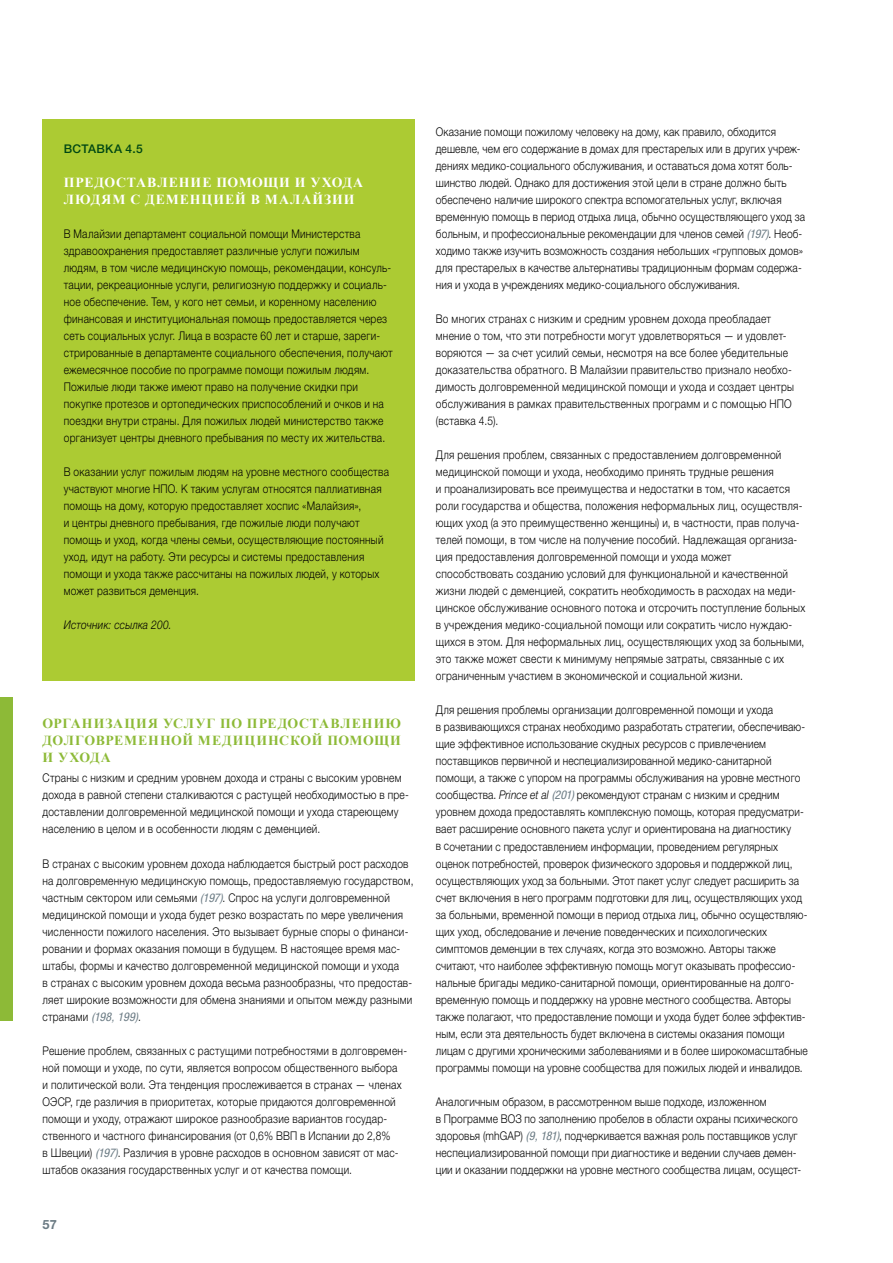
<style>
.page{position:relative;width:893px;height:1263px;background:#fff}
.page>*{position:absolute;margin:0;border:0;box-sizing:border-box;transform-origin:0 0}
.t1{font:700 13.8px/17px "Times New Roman";letter-spacing:.055em;color:#8dba37;text-align:justify}
.t2{font:700 13.8px/17px "Times New Roman";letter-spacing:.065em;color:#fff}
.t3{font:700 12.75px "Helvetica Neue LTW1 G";color:#6b7b84}
.t4{font:300 12px/17px "Helvetica Neue LTW1 G";letter-spacing:.02em;color:#000;scale:.85 1}
.t5{font:italic 300 12px "Helvetica Neue LTW1 G";letter-spacing:.02em;color:#000;scale:.85 1}
.t6{font:500 12px "Helvetica Neue LTW1 G";color:#004713}
.s1{font-weight:400;font-style:italic;font-stretch:condensed;color:#6b7b84}
.s2{font-style:italic}
</style>
<div class="page">
<div style="left:0;top:697px;width:13px;height:323px;background:#8dba37"></div>
<div style="left:43px;top:119px;width:372px;height:561px;background:#accb33"></div>
<p class="t6" style="left:64px;top:142px;width:13px">ВСТА</p>
<p class="t6" style="left:96px;top:142px;width:14px">ВКА</p>
<p class="t6" style="left:126px;top:142px;width:19px">4.5</p>
<p class="t2" style="left:64px;top:174px;width:301px">Предоставление помощи и ухода людям с деменцией в Малайзии</p>
<p class="t4" style="left:64px;top:225px;width:389px">В Малайзии департамент социальной помощи Министерства здравоохранения предоставляет различные услуги пожилым людям, в том числе медицинскую помощь, рекомендации, консуль&shy;тации, рекреационные услуги, религиозную поддержку и социаль&shy;ное обеспечение. Тем, у кого нет семьи, и коренному населению финансовая и институциональная помощь предоставляется через сеть социальных услуг. Лица в возрасте 60 лет и старше, зареги&shy;стрированные в департаменте социального обеспечения, получают ежемесячное пособие по программе помощи пожилым людям.<br>Пожилые люди также имеют право на получение скидки при покупке протезов и ортопедических приспособлений и очков и на поездки внутри страны. Для пожилых людей министерство также организует центры дневного пребывания по месту их жительства.</p>
<p class="t4" style="left:64px;top:463px;width:384px">В оказании услуг пожилым людям на уровне местного сообщества участвуют многие НПО. К таким услугам относятся паллиативная помощь на дому, которую предоставляет хоспис «Малайзия»,<br>и центры дневного пребывания, где пожилые люди получают помощь и уход, когда члены семьи, осуществляющие постоянный уход, идут на работу. Эти ресурсы и системы предоставления помощи и ухода также рассчитаны на пожилых людей, у которых может развиться деменция.</p>
<p class="t5" style="left:64px;top:618px;width:128px">Источник: ссылка 200.</p>
<p class="t1" style="left:43px;top:714px;width:360px">Организация услуг по предоставлению долговременной медицинской помощи и ухода</p>
<p class="t4" style="left:43px;top:770px;width:433px">Страны с низким и средним уровнем дохода и страны с высоким уровнем дохода в равной степени сталкиваются с растущей необходимостью в пре&shy;доставлении долговременной медицинской помощи и ухода стареющему населению в целом и в особенности людям с деменцией.</p>
<p class="t4" style="left:43px;top:855px;width:438px">В странах с высоким уровнем дохода наблюдается быстрый рост расходов на долговременную медицинскую помощь, предоставляемую государством, частным сектором или семьями <span class="s1">(197)</span>. Спрос на услуги долговременной медицинской помощи и ухода будет резко возрастать по мере увеличения численности пожилого населения. Это вызывает бурные споры о финанси&shy;ровании и формах оказания помощи в будущем. В настоящее время мас&shy;штабы, формы и качество долговременной медицинской помощи и ухода<br>в странах с высоким уровнем дохода весьма разнообразны, что предостав&shy;ляет широкие возможности для обмена знаниями и опытом между разными странами <span class="s1">(198, 199)</span>.</p>
<p class="t4" style="left:43px;top:1042px;width:430px">Решение проблем, связанных с растущими потребностями в долговремен&shy;ной помощи и уходе, по сути, является вопросом общественного выбора<br>и политической воли. Эта тенденция прослеживается в странах — членах ОЭСР, где различия в приоритетах, которые придаются долговременной помощи и уходу, отражают широкое разнообразие вариантов государ&shy;ственного и частного финансирования (от 0,6% ВВП в Испании до 2,8%<br>в Швеции) <span class="s1">(197)</span>. Различия в уровне расходов в основном зависят от мас&shy;штабов оказания государственных услуг и от качества помощи.</p>
<p class="t3" style="left:43px;top:1216px;width:16px">57</p>
<p class="t4" style="left:436px;top:123px;width:436px">Оказание помощи пожилому человеку на дому, как правило, обходится дешевле, чем его содержание в домах для престарелых или в других учреж&shy;дениях медико-социального обслуживания, и оставаться дома хотят боль&shy;шинство людей. Однако для достижения этой цели в стране должно быть обеспечено наличие широкого спектра вспомогательных услуг, включая временную помощь в период отдыха лица, обычно осуществляющего уход за больным, и профессиональные рекомендации для членов семей <span class="s1">(197)</span>. Необ&shy;ходимо также изучить возможность создания небольших «групповых домов» для престарелых в качестве альтернативы традиционным формам содержа&shy;ния и ухода в учреждениях медико-социального обслуживания.</p>
<p class="t4" style="left:436px;top:310px;width:423px">Во многих странах с низким и средним уровнем дохода преобладает мнение о том, что эти потребности могут удовлетворяться — и удовлет&shy;воряются — за счет усилий семьи, несмотря на все более убедительные доказательства обратного. В Малайзии правительство признало необхо&shy;димость долговременной медицинской помощи и ухода и создает центры обслуживания в рамках правительственных программ и с помощью НПО (вставка 4.5).</p>
<p class="t4" style="left:436px;top:446px;width:436px">Для решения проблем, связанных с предоставлением долговременной медицинской помощи и ухода, необходимо принять трудные решения<br>и проанализировать все преимущества и недостатки в том, что касается роли государства и общества, положения неформальных лиц, осуществля&shy;ющих уход (а это преимущественно женщины) и, в частности, прав получа&shy;телей помощи, в том числе на получение пособий. Надлежащая организа&shy;ция предоставления долговременной помощи и ухода может способствовать созданию условий для функциональной и качественной жизни людей с деменцией, сократить необходимость в расходах на меди&shy;цинское обслуживание основного потока и отсрочить поступление больных в учреждения медико-социальной помощи или сократить число нуждаю&shy;щихся в этом. Для неформальных лиц, осуществляющих уход за больными, это также может свести к минимуму непрямые затраты, связанные с их ограниченным участием в экономической и социальной жизни.</p>
<p class="t4" style="left:436px;top:702px;width:439px">Для решения проблемы организации долговременной помощи и ухода<br>в развивающихся странах необходимо разработать стратегии, обеспечиваю&shy;щие эффективное использование скудных ресурсов с привлечением поставщиков первичной и неспециализированной медико-санитарной помощи, а также с упором на программы обслуживания на уровне местного сообщества. <span class="s2">Prince et al</span> <span class="s1">(201)</span> рекомендуют странам с низким и средним уровнем дохода предоставлять комплексную помощь, которая предусматри&shy;вает расширение основного пакета услуг и ориентирована на диагностику<br>в сочетании с предоставлением информации, проведением регулярных оценок потребностей, проверок физического здоровья и поддержкой лиц, осуществляющих уход за больными. Этот пакет услуг следует расширить за счет включения в него программ подготовки для лиц, осуществляющих уход за больными, временной помощи в период отдыха лиц, обычно осуществляю&shy;щих уход, обследование и лечение поведенческих и психологических симптомов деменции в тех случаях, когда это возможно. Авторы также считают, что наиболее эффективную помощь могут оказывать профессио&shy;нальные бригады медико-санитарной помощи, ориентированные на долго&shy;временную помощь и поддержку на уровне местного сообщества. Авторы также полагают, что предоставление помощи и ухода будет более эффектив&shy;ным, если эта деятельность будет включена в системы оказания помощи лицам с другими хроническими заболеваниями и в более широкомасштабные программы помощи на уровне сообщества для пожилых людей и инвалидов.</p>
<p class="t4" style="left:436px;top:1093px;width:431px">Аналогичным образом, в рассмотренном выше подходе, изложенном<br>в Программе ВОЗ по заполнению пробелов в области охраны психического здоровья (mhGAP) <span class="s1">(9, 181)</span>, подчеркивается важная роль поставщиков услуг неспециализированной помощи при диагностике и ведении случаев демен&shy;ции и оказании поддержки на уровне местного сообщества лицам, осущест-</p>
</div>
